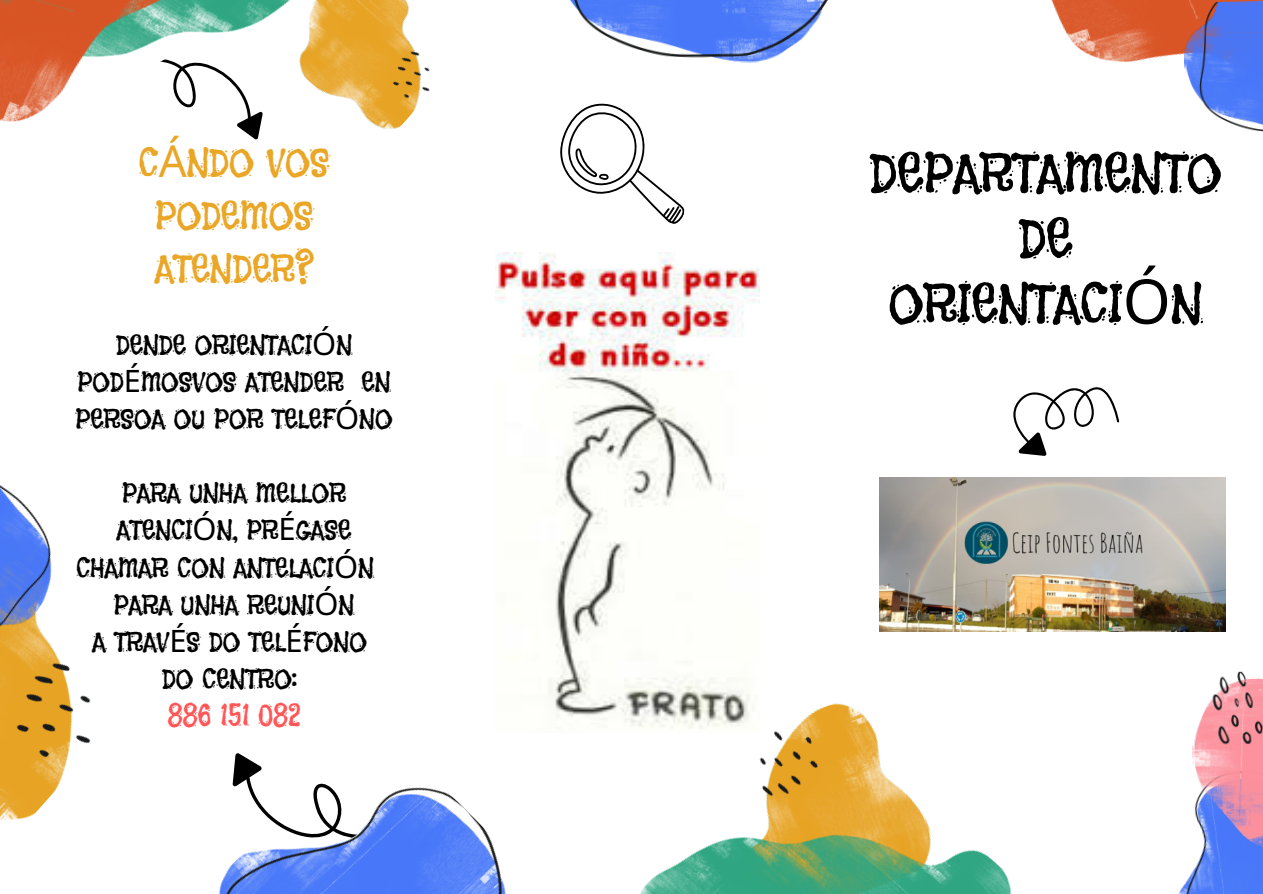
<style>
.page{position:relative;width:1263px;height:894px;background:#fff}
.page>*{position:absolute;margin:0;border:0;box-sizing:border-box;transform-origin:0 0}
.t1{font:61.65px/65.2px "Black And White Picture";color:#000;text-align:center}
.t2{font:43.95px/52.8px "Black And White Picture";color:#eaa626;text-align:center}
.t3{font:30.9px/37px "Black And White Picture";color:#000;text-align:center}
.t4{font:30.9px "Black And White Picture";color:#ff5757}
.s1{font-family:"Noto Sans"}
</style>
<div class="page">
<img style="left:193px;top:0;width:79px;height:31px">
<img style="left:569px;top:0;width:259px;height:63px">
<img style="left:0;top:0;width:193px;height:122px">
<img style="left:640px;top:703px;width:371px;height:190px">
<img style="left:219px;top:787px;width:287px;height:106px">
<img style="left:0;top:672px;width:91px;height:148px">
<img style="left:1179px;top:872px;width:84px;height:21px">
<img style="left:1192px;top:671px;width:71px;height:201px">
<img style="left:0;top:485px;width:70px;height:187px">
<img style="left:1051px;top:0;width:131px;height:63px">
<img style="left:1182px;top:0;width:81px;height:132px">
<img style="left:272px;top:0;width:158px;height:129px">
<svg style="left:560px;top:103px;width:125px;height:121px"></svg>
<svg style="left:1013px;top:387px;width:107px;height:69px"></svg>
<svg style="left:149px;top:31px;width:124px;height:109px"></svg>
<svg style="left:219px;top:753px;width:153px;height:123px"></svg>
<img style="left:880px;top:477px;width:345px;height:154px">
<img style="left:495px;top:253px;width:265px;height:479px">
<p class="t2" style="left:139px;top:137px;width:192px">C<span class="s1">Á</span>NDO VOS<br>PODEMOS<br>ATENDER?</p>
<p class="t3" style="left:76px;top:327px;width:319px">DENDE ORIENTACI<span class="s1">Ó</span>N<br>POD<span class="s1">É</span>MOSVOS ATENDER EN<br>PERSOA OU POR TELEF<span class="s1">Ó</span>NO</p>
<p class="t3" style="left:76px;top:475px;width:299px">PARA UNHA MELLOR<br>ATENCI<span class="s1">Ó</span>N, PR<span class="s1">É</span>GASE<br>CHAMAR CON ANTELACI<span class="s1">Ó</span>N<br>PARA UNHA REUNI<span class="s1">Ó</span>N</p>
<p class="t3" style="left:93px;top:624px;width:276px">A TRAV<span class="s1">É</span>S DO TEL<span class="s1">É</span>FONO</p>
<p class="t3" style="left:162px;top:661px;width:137px">DO CENTRO:</p>
<p class="t4" style="left:168px;top:701px;width:134px">886 151 082</p>
<p class="t1" style="left:869px;top:142px;width:354px">DEPARTAMENTO<br>DE<br>ORIENTACI<span class="s1">Ó</span>N</p>
</div>
